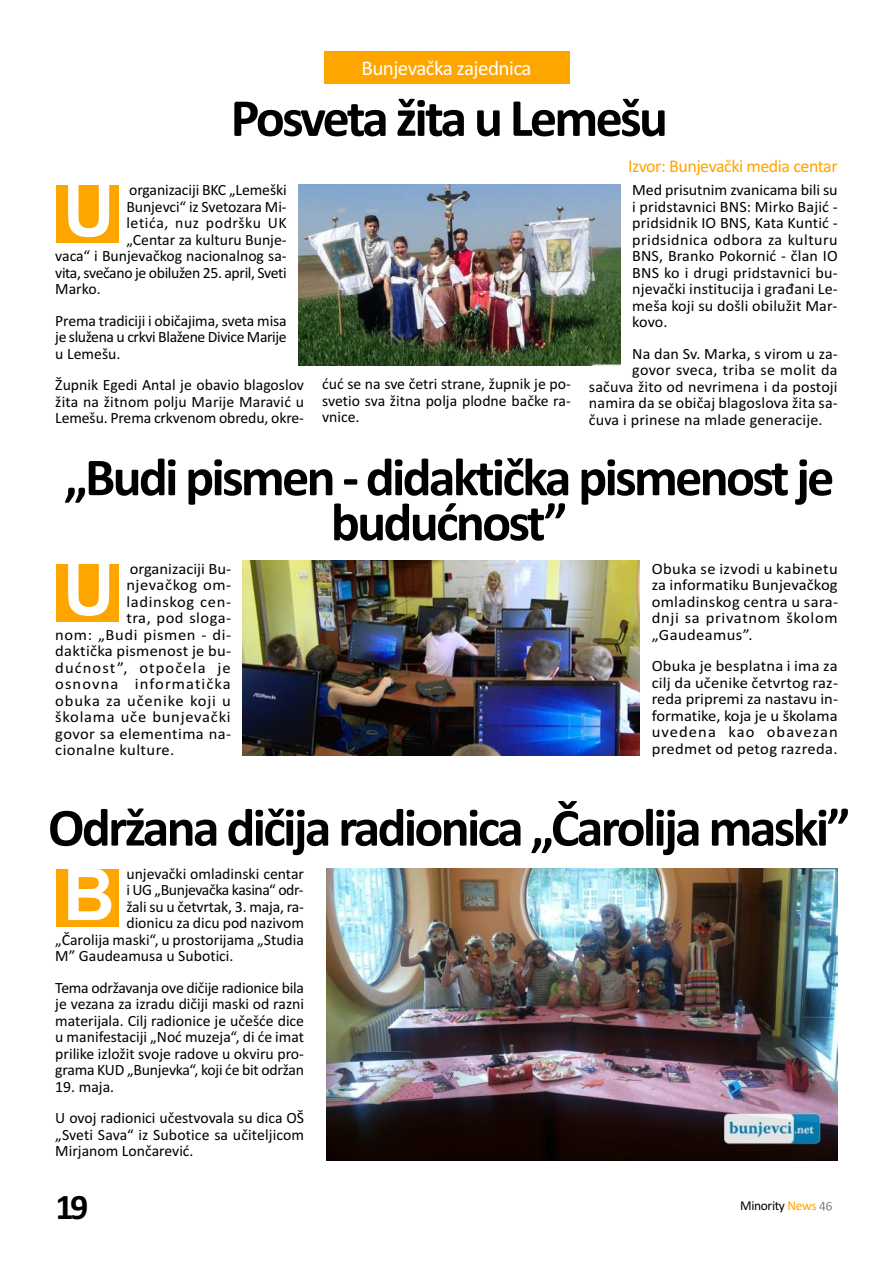
<style>
.page{position:relative;width:893px;height:1263px;background:#fff}
.page>*{position:absolute;margin:0;border:0;box-sizing:border-box;transform-origin:0 0}
.t1{font:700 72px "Arial";color:#fff}
.t2{font:700 54px/45px "Calibri";letter-spacing:-.05em;color:#000;text-align:center}
.t3{font:700 36px "Calibri";color:#000}
.t4{font:21px "Calibri";letter-spacing:-.025em;color:#fff}
.t5{font:18px "Calibri";letter-spacing:-.025em;color:#ffa500}
.t6{font:15.75px/16.5px "Calibri";color:#000;text-align:justify}
.t7{font:15.75px/16.5px "Calibri";color:#000;text-align:justify;scale:1.05 1}
.t8{font:15.75px "Calibri";letter-spacing:-.025em;color:#000}
.t9{font:15.75px "Calibri";letter-spacing:.065em;color:#000;scale:1.05 1}
.t10{font:15.75px "Calibri";letter-spacing:.025em;color:#000;scale:1.05 1}
.t11{font:15.75px "Calibri";letter-spacing:.035em;color:#000;scale:1.05 1}
.t12{font:15.75px "Calibri";letter-spacing:.025em;color:#000}
.t13{font:15.75px "Calibri";letter-spacing:.045em;color:#000;scale:1.05 1}
.t14{font:15.75px "Calibri";letter-spacing:.04em;color:#000}
.t15{font:15.75px "Calibri";letter-spacing:.05em;color:#000;scale:1.05 1}
.t16{font:15.75px "Calibri";letter-spacing:.04em;color:#000;scale:1.05 1}
.t17{font:15.75px "Calibri";letter-spacing:.03em;color:#000;scale:1.05 1}
.t18{font:13.5px "Calibri";letter-spacing:-.025em;color:#000}
.s1{color:#ffa500}
</style>
<div class="page">
<div style="left:325px;top:51px;width:245px;height:33px;background:#ffa500"></div>
<svg style="left:819px;top:1202px;width:13px;height:8px"></svg>
<div style="left:57px;top:185px;width:62px;height:58px;background:#ffa500"></div>
<div style="left:57px;top:564px;width:62px;height:57px;background:#ffa500"></div>
<img style="left:299px;top:185px;width:321px;height:180px">
<img style="left:243px;top:561px;width:397px;height:194px">
<div style="left:57px;top:869px;width:62px;height:57px;background:#ffa500"></div>
<img style="left:326px;top:869px;width:512px;height:292px">
<h3 class="t4" style="left:361px;top:55px;width:172px">Bunjevačka zajednica</h3>
<h2 class="t2" style="left:231px;top:95px;width:439px">Posveta žita u Lemešu</h2>
<p class="t5" style="left:628px;top:155px;width:211px">Izvor: Bunjevački media centar</p>
<p class="t6" style="left:129px;top:181px;width:159px">organizaciji BKC „Lemeški</p>
<p class="t6" style="left:126px;top:198px;width:162px">Bunjevci“ iz Svetozara Mi-</p>
<p class="t14" style="left:126px;top:213px;width:162px">letića, nuz podršku UK</p>
<p class="t6" style="left:126px;top:231px;width:162px">„Centar za kulturu Bunje-</p>
<p class="t6" style="left:55px;top:247px;width:233px">vaca“ i Bunjevačkog nacionalnog sa-</p>
<p class="t8" style="left:55px;top:263px;width:233px">vita, svečano je obilužen 25. april, Sveti</p>
<p class="t6" style="left:55px;top:280px;width:47px">Marko.</p>
<p class="t6" style="left:55px;top:312px;width:233px">Prema tradiciji i običajima, sveta misa je služena u crkvi Blažene Divice Marije u Lemešu.</p>
<p class="t6" style="left:55px;top:376px;width:250px">Župnik Egedi Antal je obavio blagoslov žita na žitnom polju Marije Maravić u Lemešu. Prema crkvenom obredu, okre-</p>
<p class="t6" style="left:322px;top:375px;width:250px">ćuć se na sve četri strane, župnik je po&shy;svetio sva žitna polja plodne bačke ra&shy;vnice.</p>
<p class="t6" style="left:632px;top:181px;width:207px">Med prisutnim zvanicama bili su i pridstavnici BNS: Mirko Bajić - pridsidnik IO BNS, Kata Kuntić - pridsidnica odbora za kulturu BNS, Branko Pokornić - član IO BNS ko i drugi pridstavnici bu&shy;njevački institucija i građani Le&shy;meša koji su došli obilužit Mar&shy;kovo.</p>
<p class="t6" style="left:632px;top:345px;width:207px">Na dan Sv. Marka, s virom u za-</p>
<p class="t12" style="left:632px;top:360px;width:207px">govor sveca, triba se molit da</p>
<p class="t6" style="left:589px;top:378px;width:250px">sačuva žito od nevrimena i da postoji</p>
<p class="t6" style="left:589px;top:394px;width:250px">namira da se običaj blagoslova žita sa-</p>
<p class="t6" style="left:589px;top:411px;width:235px">čuva i prinese na mlade generacije.</p>
<h1 class="t1" style="left:63px;top:169px;width:53px">U</h1>
<h2 class="t2" style="left:64px;top:454px;width:772px">„Budi pismen - didaktička pismenost je budućnost”</h2>
<p class="t7" style="left:130px;top:560px;width:98px">organizaciji Bu-</p>
<p class="t11" style="left:126px;top:576px;width:101px">njevačkog om-</p>
<p class="t16" style="left:126px;top:592px;width:101px">ladinskog cen-</p>
<p class="t17" style="left:126px;top:609px;width:101px">tra, pod sloga-</p>
<p class="t11" style="left:55px;top:625px;width:169px">nom: „Budi pismen - di-</p>
<p class="t7" style="left:55px;top:643px;width:169px">daktička pismenost je bu-</p>
<p class="t9" style="left:55px;top:658px;width:169px">dućnost”, otpočela je</p>
<p class="t9" style="left:55px;top:675px;width:169px">osnovna informatička</p>
<p class="t15" style="left:55px;top:691px;width:169px">obuka za učenike koji u</p>
<p class="t13" style="left:55px;top:708px;width:169px">školama uče bunjevački</p>
<p class="t10" style="left:55px;top:724px;width:169px">govor sa elementima na-</p>
<p class="t10" style="left:55px;top:741px;width:115px">cionalne kulture.</p>
<p class="t7" style="left:652px;top:560px;width:179px">Obuka se izvodi u kabinetu za informatiku Bunjevačkog omladinskog centra u sara&shy;dnji sa privatnom školom „Gaudeamus”.</p>
<p class="t7" style="left:652px;top:658px;width:179px">Obuka je besplatna i ima za cilj da učenike četvrtog raz&shy;reda pripremi za nastavu in&shy;formatike, koja je u školama uvedena kao obavezan predmet od petog razreda.</p>
<h1 class="t1" style="left:63px;top:548px;width:53px">U</h1>
<h2 class="t2" style="left:48px;top:804px;width:804px">Održana dičija radionica „Čarolija maski”</h2>
<p class="t6" style="left:126px;top:865px;width:179px">unjevački omladinski centar</p>
<p class="t8" style="left:126px;top:881px;width:179px">i UG „Bunjevačka kasina“ odr-</p>
<p class="t6" style="left:126px;top:898px;width:179px">žali su u četvrtak, 3. maja, ra-</p>
<p class="t6" style="left:126px;top:915px;width:179px">dionicu za dicu pod nazivom</p>
<p class="t6" style="left:55px;top:931px;width:250px">„Čarolija maski“, u prostorijama „Studia</p>
<p class="t6" style="left:55px;top:948px;width:180px">M” Gaudeamusa u Subotici.</p>
<p class="t6" style="left:55px;top:979px;width:250px">Tema održavanja ove dičije radionice bila je vezana za izradu dičiji maski od razni materijala. Cilj radionice je učešće dice u manifestaciji „Noć muzeja“, di će imat prilike izložit svoje radove u okviru pro&shy;grama KUD „Bunjevka“, koji će bit održan</p>
<p class="t6" style="left:55px;top:1071px;width:250px;line-height:31.5px">19. maja.<br>U ovoj radionici učestvovala su dica OŠ</p>
<p class="t6" style="left:55px;top:1126px;width:250px">„Sveti Sava“ iz Subotice sa učiteljicom<br>Mirjanom Lončarević.</p>
<h1 class="t1" style="left:63px;top:853px;width:53px">B</h1>
<h3 class="t3" style="left:55px;top:1185px;width:34px">19</h3>
<p class="t18" style="left:740px;top:1198px;width:78px">Minority <span class="s1">News</span></p>
</div>
